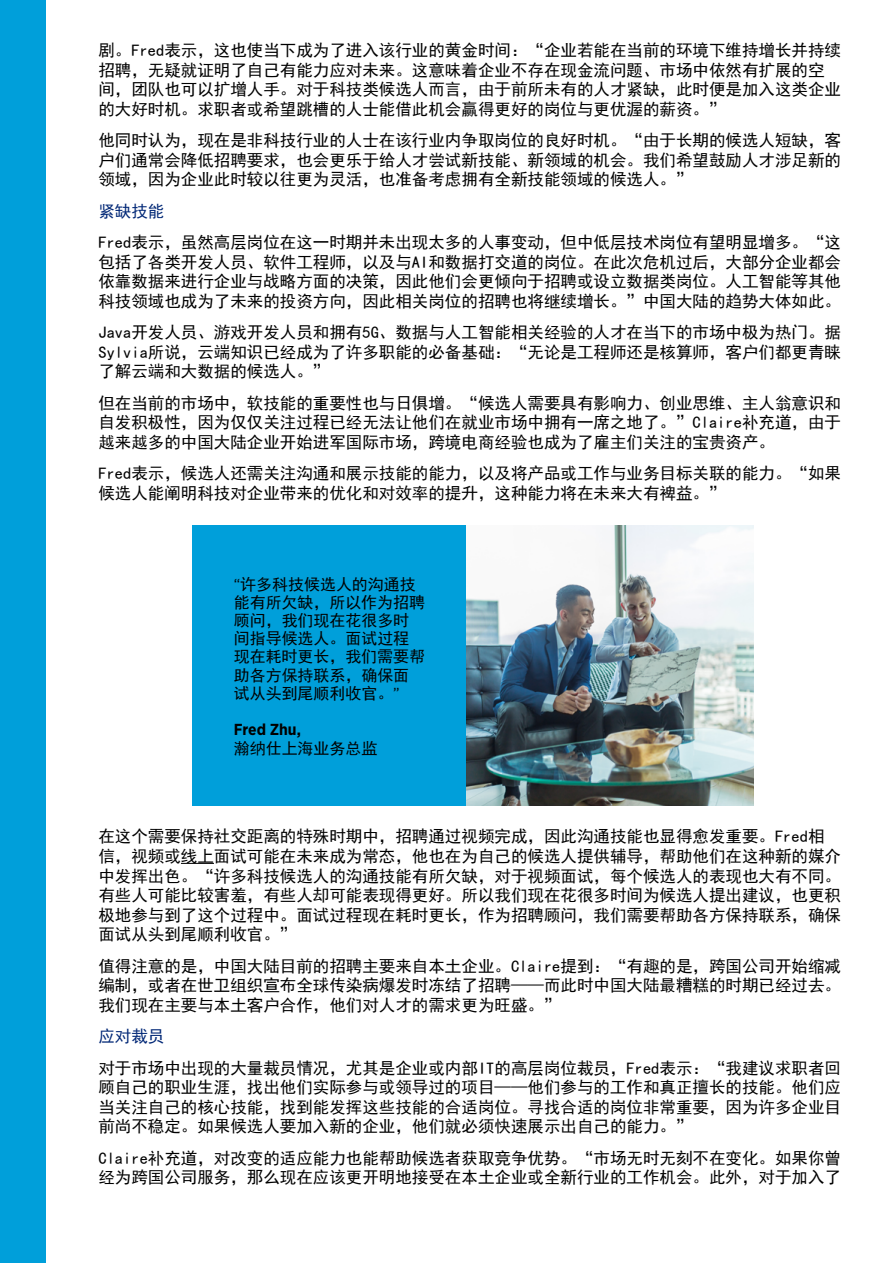
<style>
.page{position:relative;width:893px;height:1263px;background:#fff}
.page>*{position:absolute;margin:0;border:0;box-sizing:border-box;transform-origin:0 0}
.t1{font:16.5px/19.5px "Sim Hei";color:#000;text-align:justify}
.t2{font:16.5px "Sim Hei";color:#002776}
.t3{font:15.9px/18.1px "Sim Hei";color:#000}
.t4{font:700 15.9px "Gotham Narrow";color:#000}
.s1{font-family:"Gotham Narrow"}
</style>
<div class="page">
<div style="left:0;top:0;width:45px;height:1263px;background:#009fda"></div>
<hr style="left:181px;top:863px;width:33px;height:1px;background:#000">
<img style="left:466px;top:525px;width:288px;height:280px">
<div style="left:192px;top:525px;width:274px;height:280px;background:#009fda"></div>
<p class="t1" style="left:98px;top:41px;width:744px;text-align:left">剧。Fred表示，这也使当下成为了进入该行业的黄金时间：“企业若能在当前的环境下维持增长并持续招聘，无疑就证明了自己有能力应对未来。这意味着企业不存在现金流问题、市场中依然有扩展的空间，团队也可以扩增人手。对于科技类候选人而言，由于前所未有的人才紧缺，此时便是加入这类企业的大好时机。求职者或希望跳槽的人士能借此机会赢得更好的岗位与更优渥的薪资。”</p>
<p class="t1" style="left:98px;top:131px;width:744px">他同时认为，现在是非科技行业的人士在该行业内争取岗位的良好时机。“由于长期的候选人短缺，客户们通常会降低招聘要求，也会更乐于给人才尝试新技能、新领域的机会。我们希望鼓励人才涉足新的领域，因为企业此时较以往更为灵活，也准备考虑拥有全新技能领域的候选人。”</p>
<p class="t2" style="left:98px;top:203px;width:67px">紧缺技能</p>
<p class="t1" style="left:98px;top:233px;width:744px">Fred表示，虽然高层岗位在这一时期并未出现太多的人事变动，但中低层技术岗位有望明显增多。“这包括了各类开发人员、软件工程师，以及与AI和数据打交道的岗位。在此次危机过后，大部分企业都会依靠数据来进行企业与战略方面的决策，因此他们会更倾向于招聘或设立数据类岗位。人工智能等其他科技领域也成为了未来的投资方向，因此相关岗位的招聘也将继续增长。”中国大陆的趋势大体如此。</p>
<p class="t1" style="left:98px;top:323px;width:744px">Java开发人员、游戏开发人员和拥有5G、数据与人工智能相关经验的人才在当下的市场中极为热门。据Sylvia所说，云端知识已经成为了许多职能的必备基础：“无论是工程师还是核算师，客户们都更青睐了解云端和大数据的候选人。”</p>
<p class="t1" style="left:98px;top:393px;width:744px">但在当前的市场中，软技能的重要性也与日俱增。“候选人需要具有影响力、创业思维、主人翁意识和自发积极性，因为仅仅关注过程已经无法让他们在就业市场中拥有一席之地了。”Claire补充道，由于越来越多的中国大陆企业开始进军国际市场，跨境电商经验也成为了雇主们关注的宝贵资产。</p>
<p class="t1" style="left:98px;top:464px;width:744px">Fred表示，候选人还需关注沟通和展示技能的能力，以及将产品或工作与业务目标关联的能力。“如果候选人能阐明科技对企业带来的优化和对效率的提升，这种能力将在未来大有裨益。”</p>
<p class="t3" style="left:234px;top:575px;width:193px"><span class="s1">“</span>许多科技候选人的沟通技能有所欠缺，所以作为招聘顾问，我们现在花很多时间指导候选人。面试过程现在耗时更长，我们需要帮助各方保持联系，确保面试从头到尾顺利收官。<span class="s1">”</span></p>
<p class="t4" style="left:234px;top:719px;width:69px">Fred Zhu,</p>
<p class="t3" style="left:234px;top:739px;width:145px">瀚纳仕上海业务总监</p>
<p class="t1" style="left:98px;top:827px;width:744px;text-align:left">在这个需要保持社交距离的特殊时期中，招聘通过视频完成，因此沟通技能也显得愈发重要。Fred相信，视频或线上面试可能在未来成为常态，他也在为自己的候选人提供辅导，帮助他们在这种新的媒介中发挥出色。“许多科技候选人的沟通技能有所欠缺，对于视频面试，每个候选人的表现也大有不同。有些人可能比较害羞，有些人却可能表现得更好。所以我们现在花很多时间为候选人提出建议，也更积极地参与到了这个过程中。面试过程现在耗时更长，作为招聘顾问，我们需要帮助各方保持联系，确保面试从头到尾顺利收官。”</p>
<p class="t1" style="left:98px;top:956px;width:744px">值得注意的是，中国大陆目前的招聘主要来自本土企业。Claire提到：“有趣的是，跨国公司开始缩减编制，或者在世卫组织宣布全球传染病爆发时冻结了招聘——而此时中国大陆最糟糕的时期已经过去。我们现在主要与本土客户合作，他们对人才的需求更为旺盛。”</p>
<p class="t2" style="left:98px;top:1028px;width:67px">应对裁员</p>
<p class="t1" style="left:98px;top:1058px;width:744px">对于市场中出现的大量裁员情况，尤其是企业或内部IT的高层岗位裁员，Fred表示：“我建议求职者回顾自己的职业生涯，找出他们实际参与或领导过的项目——他们参与的工作和真正擅长的技能。他们应当关注自己的核心技能，找到能发挥这些技能的合适岗位。寻找合适的岗位非常重要，因为许多企业目前尚不稳定。如果候选人要加入新的企业，他们就必须快速展示出自己的能力。”</p>
<p class="t1" style="left:98px;top:1148px;width:744px">Claire补充道，对改变的适应能力也能帮助候选者获取竞争优势。“市场无时无刻不在变化。如果你曾经为跨国公司服务，那么现在应该更开明地接受在本土企业或全新行业的工作机会。此外，对于加入了</p>
</div>
